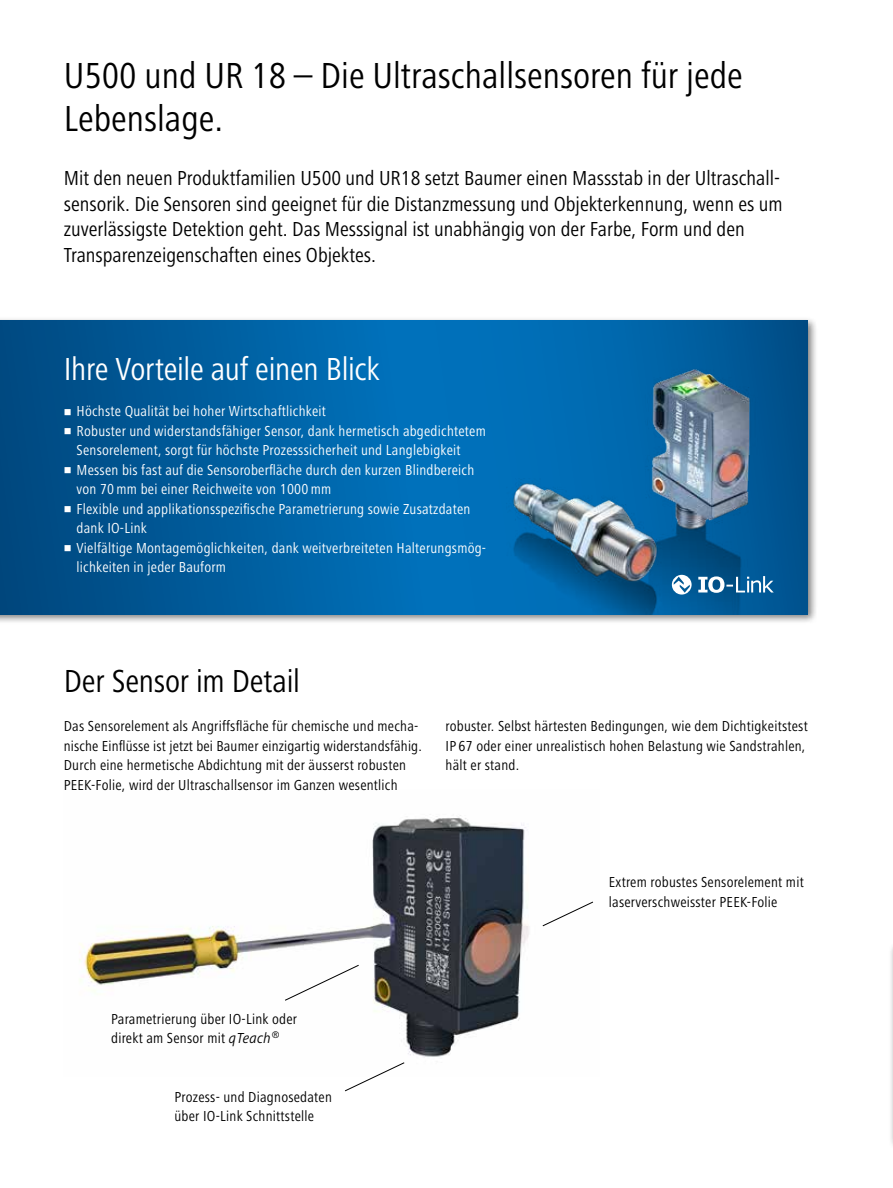
<style>
.page{position:relative;width:893px;height:1188px;background:#fff}
.page>*{position:absolute;margin:0;border:0;box-sizing:border-box;transform-origin:0 0}
.t1{font:condensed 37.5px/43.5px "Frutiger Next LT";color:#000}
.t2{font:condensed 33px "Frutiger Next LT";letter-spacing:-.01em;color:#fff}
.t3{font:condensed 33px "Frutiger Next LT";letter-spacing:-.01em;color:#000}
.t4{font:condensed 21px/25.5px "Frutiger Next LT";color:#000}
.t5{font:condensed 15px/19.5px "Frutiger Next LT";letter-spacing:.015em;color:#000}
.t6{font:condensed 15px/19.5px "Frutiger Next LT";letter-spacing:.015em;color:#fff}
.s1{font-style:italic;font-stretch:normal}
</style>
<div class="page">
<img style="left:79px;top:815px;width:515px;height:243px">
<div style="left:0;top:316px;width:818px;height:308px;background:#000;opacity:.5"></div>
<svg style="left:0;top:320px;width:808px;height:294px;background:#005fa1"></svg>
<svg style="left:285px;top:965px;width:74px;height:36px"></svg>
<svg style="left:345px;top:1062px;width:60px;height:29px"></svg>
<svg style="left:542px;top:901px;width:51px;height:25px"></svg>
<hr style="left:889px;top:941px;width:4px;height:210px;background:#f5f5f5">
<hr style="left:892px;top:946px;width:1px;height:195px;background:#e3e3e3">
<img style="left:610px;top:361px;width:174px;height:253px">
<img style="left:491px;top:454px;width:190px;height:160px">
<svg style="left:672px;top:575px;width:20px;height:20px"></svg>
<svg style="left:698px;top:576px;width:76px;height:17px"></svg>
<svg style="left:65px;top:409px;width:6px;height:6px"></svg>
<svg style="left:65px;top:428px;width:6px;height:7px"></svg>
<svg style="left:65px;top:467px;width:6px;height:7px"></svg>
<svg style="left:65px;top:506px;width:6px;height:7px"></svg>
<svg style="left:65px;top:545px;width:6px;height:7px"></svg>
<h1 class="t1" style="left:64px;top:54px;width:681px">U500 und UR 18 – Die Ultraschallsensoren für jede<br>Lebenslage.</h1>
<p class="t4" style="left:64px;top:165px;width:720px">Mit den neuen Produktfamilien U500 und UR18 setzt Baumer einen Massstab in der Ultraschall&shy;sensorik. Die Sensoren sind geeignet für die Distanzmessung und Objekterkennung, wenn es um zuverlässigste Detektion geht. Das Messsignal ist unabhängig von der Farbe, Form und den Transparenzeigenschaften eines Objektes.</p>
<h2 class="t2" style="left:64px;top:351px;width:318px">Ihre Vorteile auf einen Blick</h2>
<p class="t6" style="left:77px;top:402px;width:411px">Höchste Qualität bei hoher Wirtschaftlichkeit<br>Robuster und widerstandsfähiger Sensor, dank hermetisch abgedichtetem Sensorelement, sorgt für höchste Prozesssicherheit und Langlebigkeit Messen bis fast auf die Sensoroberfläche durch den kurzen Blindbereich von 70mm bei einer Reichweite von 1000mm<br>Flexible und applikationsspezifische Parametrierung sowie Zusatzdaten dank IO-Link<br>Vielfältige Montagemöglichkeiten, dank weitverbreiteten Halterungsmög&shy;lichkeiten in jeder Bauform</p>
<h2 class="t3" style="left:64px;top:663px;width:238px">Der Sensor im Detail</h2>
<p class="t5" style="left:64px;top:716px;width:360px">Das Sensorelement als Angriffsfläche für chemische und mecha&shy;nische Einflüsse ist jetzt bei Baumer einzigartig widerstandsfähig.<br>Durch eine hermetische Abdichtung mit der äusserst robusten PEEK-Folie, wird der Ultraschallsensor im Ganzen wesentlich</p>
<p class="t5" style="left:446px;top:716px;width:364px">robuster. Selbst härtesten Bedingungen, wie dem Dichtigkeitstest<br>IP 67 oder einer unrealistisch hohen Belastung wie Sandstrahlen, hält er stand.</p>
<p class="t5" style="left:111px;top:1009px;width:188px">Parametrierung über IO-Link oder direkt am Sensor mit <span class="s1">qTeach</span><sup>®</sup></p>
<p class="t5" style="left:175px;top:1087px;width:159px">Prozess- und Diagnosedaten über IO-Link Schnittstelle</p>
<p class="t5" style="left:609px;top:872px;width:196px">Extrem robustes Sensorelement mit laserverschweisster PEEK-Folie</p>
</div>
